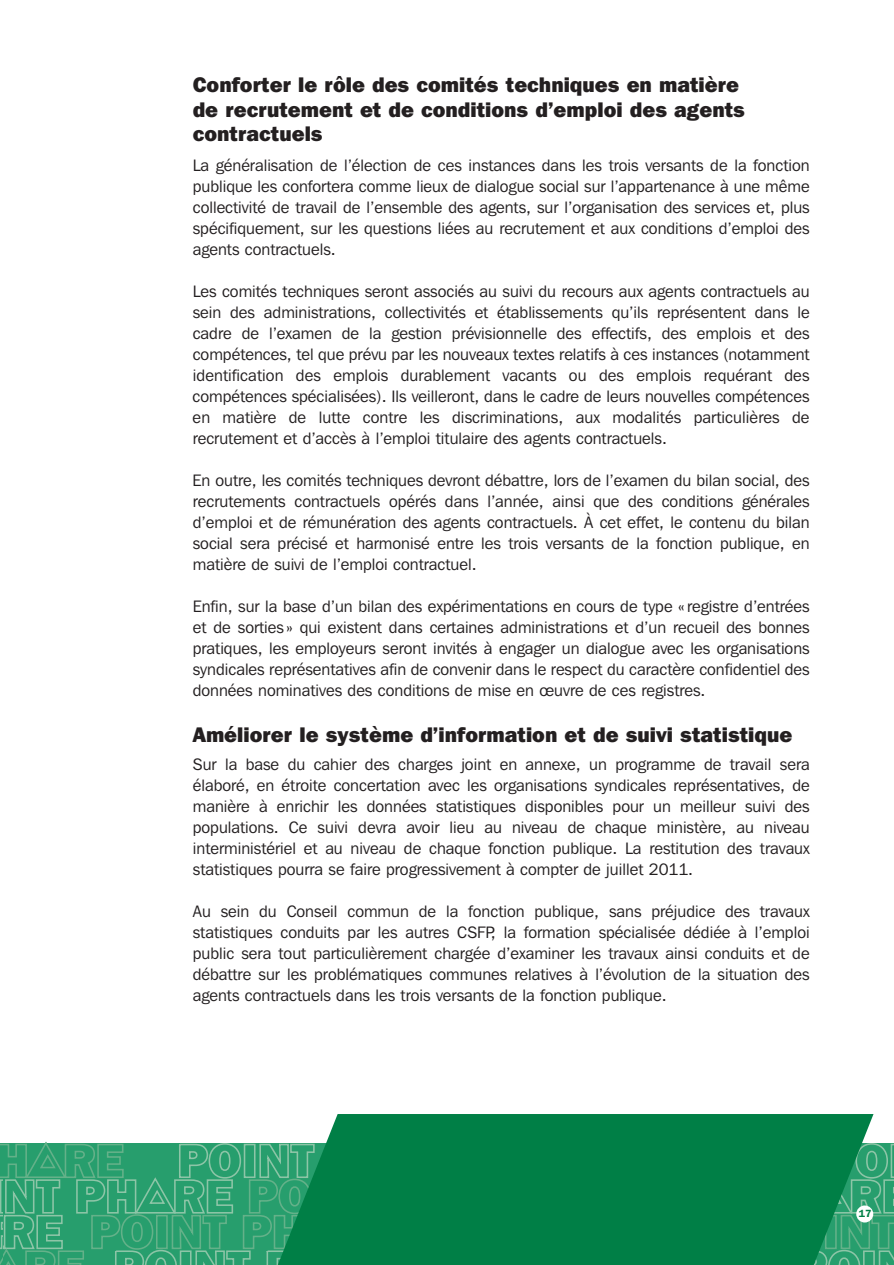
<style>
.page{position:relative;width:894px;height:1265px;background:#fff}
.page>*{position:absolute;margin:0;border:0;box-sizing:border-box;transform-origin:0 0}
.t1{font:800 21px/24px "Franklin Gothic IT Cby BT";color:#231f20}
.t2{font:16.5px/21px "Franklin Gothic IT Cby BT";color:#231f20;text-align:justify}
.t3{font:600 10.5px "Franklin Gothic";color:#007f46}
</style>
<div class="page">
<div style="left:327px;top:1114px;width:546px;height:27px;background:#007f46"></div>
<svg style="left:0;top:1141px;width:894px;height:124px;background:#178e5a"></svg>
<p class="t1" style="left:193px;top:75px;width:554px">Conforter le rôle des comités techniques en matière de recrutement et de conditions d’emploi des agents contractuels</p>
<p class="t2" style="left:193px;top:156px;width:618px">La généralisation de l’élection de ces instances dans les trois versants de la fonction publique les confortera comme lieux de dialogue social sur l’appartenance à une même collectivité de travail de l’ensemble des agents, sur l’organisation des services et, plus spécifiquement, sur les questions liées au recrutement et aux conditions d’emploi des agents contractuels.</p>
<p class="t2" style="left:192px;top:282px;width:618px">Les comités techniques seront associés au suivi du recours aux agents contractuels au sein des administrations, collectivités et établissements qu’ils représentent dans le cadre de l’examen de la gestion prévisionnelle des effectifs, des emplois et des compétences, tel que prévu par les nouveaux textes relatifs à ces instances (notamment identification des emplois durablement vacants ou des emplois requérant des compétences spécialisées). Ils veilleront, dans le cadre de leurs nouvelles compétences en matière de lutte contre les discriminations, aux modalités particulières de recrutement et d’accès à l’emploi titulaire des agents contractuels.</p>
<p class="t2" style="left:193px;top:471px;width:618px">En outre, les comités techniques devront débattre, lors de l’examen du bilan social, des recrutements contractuels opérés dans l’année, ainsi que des conditions générales d’emploi et de rémunération des agents contractuels. À cet effet, le contenu du bilan social sera précisé et harmonisé entre les trois versants de la fonction publique, en matière de suivi de l’emploi contractuel.</p>
<p class="t2" style="left:193px;top:597px;width:618px">Enfin, sur la base d’un bilan des expérimentations en cours de type «registre d’entrées et de sorties» qui existent dans certaines administrations et d’un recueil des bonnes pratiques, les employeurs seront invités à engager un dialogue avec les organisations syndicales représentatives afin de convenir dans le respect du caractère confidentiel des données nominatives des conditions de mise en œuvre de ces registres.</p>
<p class="t1" style="left:193px;top:724px;width:601px">Améliorer le système d’information et de suivi statistique</p>
<p class="t2" style="left:193px;top:755px;width:618px">Sur la base du cahier des charges joint en annexe, un programme de travail sera élaboré, en étroite concertation avec les organisations syndicales représentatives, de manière à enrichir les données statistiques disponibles pour un meilleur suivi des populations. Ce suivi devra avoir lieu au niveau de chaque ministère, au niveau interministériel et au niveau de chaque fonction publique. La restitution des travaux statistiques pourra se faire progressivement à compter de juillet 2011.</p>
<p class="t2" style="left:193px;top:902px;width:618px">Au sein du Conseil commun de la fonction publique, sans préjudice des travaux statistiques conduits par les autres CSFP, la formation spécialisée dédiée à l’emploi public sera tout particulièrement chargée d’examiner les travaux ainsi conduits et de débattre sur les problématiques communes relatives à l’évolution de la situation des agents contractuels dans les trois versants de la fonction publique.</p>
<p class="t3" style="left:858px;top:1207px;width:14px">17</p>
</div>
